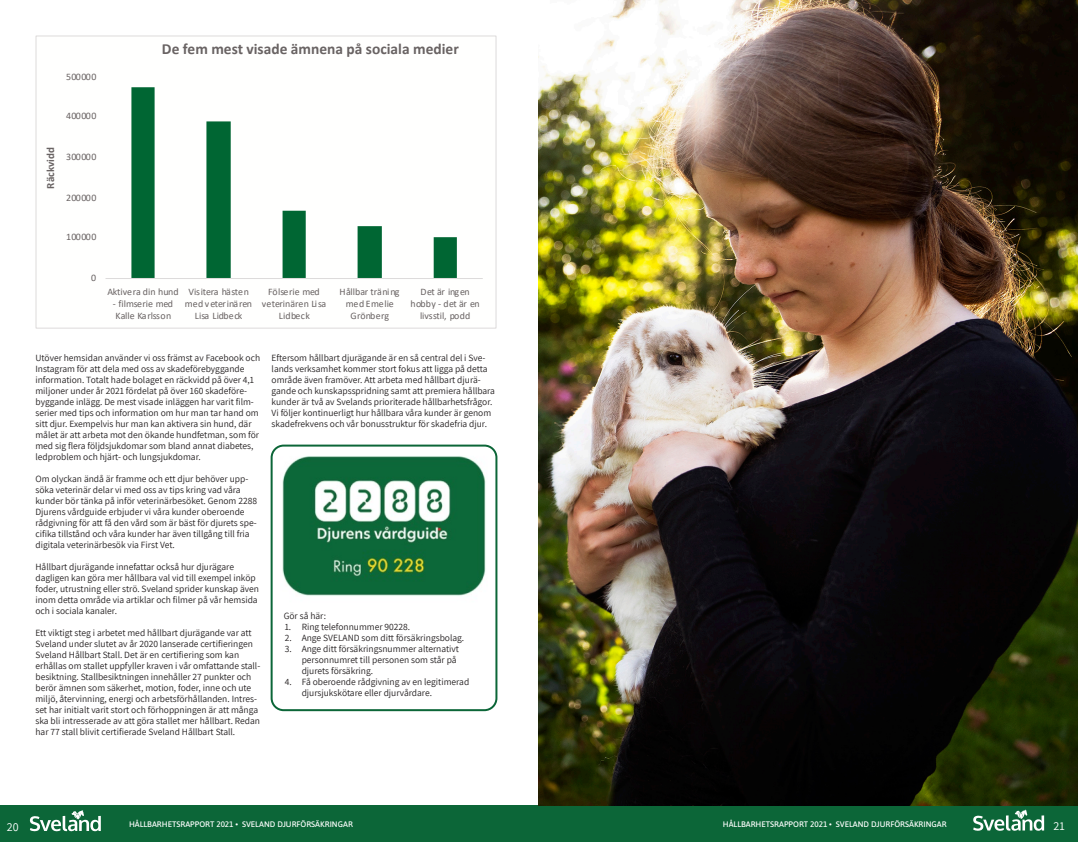
<style>
.page{position:relative;width:1078px;height:842px;background:#fff}
.page>*{position:absolute;margin:0;border:0;box-sizing:border-box;transform-origin:0 0}
.t1{font:700 15.4px "Calibri";color:#696363}
.t2{font:12px "Assistant";color:#fff}
.t3{font:700 11px "Calibri";color:#696363}
.t4{font:9.9px/12.1px "Calibri";letter-spacing:-.005em;color:#696363;text-align:center}
.Brödtext_1{font:9.5px/11px "Assistant";color:#231f20}
.t5{font:500 8px "Asap";color:#fff}
</style>
<div class="page">
<div style="left:0;top:805px;width:1077px;height:37px;background:#0c6638"></div>
<svg style="left:973px;top:809px;width:70px;height:22px"></svg>
<svg style="left:30px;top:810px;width:71px;height:21px"></svg>
<img style="left:282px;top:456px;width:204px;height:140px">
<div style="left:270px;top:445px;width:227px;height:266px;border:2px solid #0c6638;border-radius:12px"></div>
<svg style="left:131px;top:87px;width:326px;height:191px"></svg>
<hr style="left:105px;top:278px;width:377px;height:1px;background:#dddbdb">
<div style="left:36px;top:36px;width:460px;height:293px;border:1px solid #dddbdb"></div>
<img style="left:539px;top:0;width:538px;height:805px">
<p class="t4" style="left:66px;top:70px;width:32px">500000</p>
<p class="t3" style="left:43px;top:189px;width:43px;rotate:-90deg">Räckvidd</p>
<p class="t4" style="left:66px;top:110px;width:32px">400000</p>
<p class="t4" style="left:66px;top:150px;width:32px">300000</p>
<p class="t4" style="left:66px;top:191px;width:32px">200000</p>
<p class="t4" style="left:66px;top:231px;width:32px">100000</p>
<p class="t1" style="left:162px;top:38px;width:298px">De fem mest visade ämnena på sociala medier</p>
<p class="t4" style="left:91px;top:272px;width:7px">0</p>
<p class="t4" style="left:185px;top:285px;width:68px">Visitera hästen med veterinären<br>Lisa Lidbeck</p>
<p class="t4" style="left:262px;top:285px;width:66px">Fölserie med veterinären Lisa<br>Lidbeck</p>
<p class="t4" style="left:339px;top:285px;width:61px">Hållbar träning med Emelie<br>Grönberg</p>
<p class="t4" style="left:410px;top:285px;width:71px">Det är ingen hobby - det är en livsstil, podd</p>
<p class="t4" style="left:107px;top:285px;width:73px">Aktivera din hund</p>
<p class="t4" style="left:113px;top:297px;width:62px;text-align:left">- filmserie med<br>Kalle Karlsson</p>
<p class="Brödtext_1" style="left:35px;top:352px;width:226px">Utöver hemsidan använder vi oss främst av Facebook och Instagram för att dela med oss av skadeförebyggande information. Totalt hade bolaget en räckvidd på över 4,1 miljoner under år 2021 fördelat på över 160 skadeföre&shy;byggande inlägg. De mest visade inläggen har varit film&shy;serier med tips och information om hur man tar hand om sitt djur. Exempelvis hur man kan aktivera sin hund, där målet är att arbeta mot den ökande hundfetman, som för med sig flera följdsjukdomar som bland annat diabetes, ledproblem och hjärt- och lungsjukdomar.</p>
<p class="Brödtext_1" style="left:35px;top:473px;width:223px">Om olyckan ändå är framme och ett djur behöver upp&shy;söka veterinär delar vi med oss av tips kring vad våra kunder bör tänka på inför veterinärbesöket. Genom 2288<br>Djurens vårdguide erbjuder vi våra kunder oberoende rådgivning för att få den vård som är bäst för djurets spe&shy;cifika tillstånd och våra kunder har även tillgång till fria digitala veterinärbesök via First Vet.</p>
<p class="Brödtext_1" style="left:35px;top:561px;width:225px">Hållbart djurägande innefattar också hur djurägare dagligen kan göra mer hållbara val vid till exempel inköp foder, utrustning eller strö. Sveland sprider kunskap även inom detta område via artiklar och filmer på vår hemsida och i sociala kanaler.</p>
<p class="Brödtext_1" style="left:35px;top:627px;width:226px">Ett viktigt steg i arbetet med hållbart djurägande var att Sveland under slutet av år 2020 lanserade certifieringen Sveland Hållbart Stall. Det är en certifiering som kan erhållas om stallet uppfyller kraven i vår omfattande stall&shy;besiktning. Stallbesiktningen innehåller 27 punkter och berör ämnen som säkerhet, motion, foder, inne och ute miljö, återvinning, energi och arbetsförhållanden. Intres&shy;set har initialt varit stort och förhoppningen är att många ska bli intresserade av att göra stallet mer hållbart. Redan har 77 stall blivit certifierade Sveland Hållbart Stall.</p>
<p class="Brödtext_1" style="left:271px;top:352px;width:225px">Eftersom hållbart djurägande är en så central del i Sve&shy;lands verksamhet kommer stort fokus att ligga på detta område även framöver. Att arbeta med hållbart djurä&shy;gande och kunskapsspridning samt att premiera hållbara kunder är två av Svelands prioriterade hållbarhetsfrågor.<br>Vi följer kontinuerligt hur hållbara våra kunder är genom skadefrekvens och vår bonusstruktur för skadefria djur.</p>
<p class="Brödtext_1" style="left:283px;top:609px;width:44px">Gör så här:</p>
<p class="Brödtext_1" style="left:284px;top:620px;width:127px">1. Ring telefonnummer 90228.</p>
<p class="Brödtext_1" style="left:284px;top:631px;width:181px">2. Ange SVELAND som ditt försäkringsbolag.</p>
<p class="Brödtext_1" style="left:301px;top:642px;width:159px;text-indent:-17px">3. Ange ditt försäkringsnummer alternativt personnumret till personen som står på djurets försäkring.</p>
<p class="Brödtext_1" style="left:301px;top:675px;width:169px;text-indent:-17px">4. Få oberoende rådgivning av en legitimerad djursjukskötare eller djurvårdare.</p>
<p class="t5" style="left:129px;top:819px;width:225px">HÅLLBARHETSRAPPORT 2021 • SVELAND DJURFÖRSÄKRINGAR</p>
<p class="t5" style="left:722px;top:819px;width:225px">HÅLLBARHETSRAPPORT 2021 • SVELAND DJURFÖRSÄKRINGAR</p>
<p class="t2" style="left:7px;top:818px;width:13px">20</p>
<p class="t2" style="left:1053px;top:818px;width:13px">21</p>
</div>
